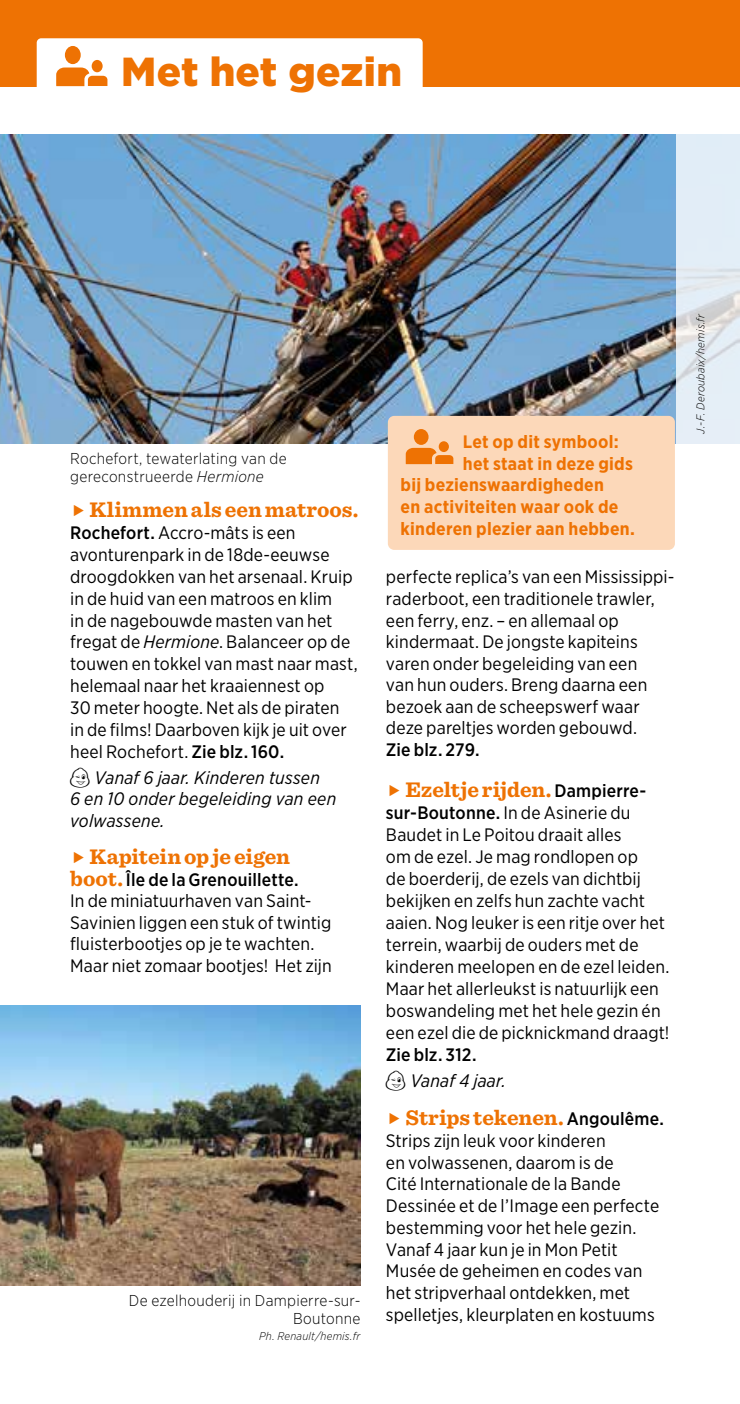
<style>
.page{position:relative;width:740px;height:1404px;background:#fff}
.page>*{position:absolute;margin:0;border:0;box-sizing:border-box;transform-origin:0 0}
.t1{font:900 40.5px "Gotham";letter-spacing:.005em;color:#ee7203}
.t2{font:700 22.05px "Sentinel";letter-spacing:-.005em;color:#ee7203}
.t3{font:18px/21.8px "Gotham Narrow";letter-spacing:.01em;color:#000}
.t4{font:700 18px "Gotham Narrow";letter-spacing:.015em;color:#ee7203}
.t5{font:italic 18px/21.6px "Gotham Narrow";letter-spacing:.01em;color:#000}
.t6{font:500 18px/26.6px "Gotham Narrow";letter-spacing:.005em;color:#000}
.t7{font:300 15.75px/18px "Gotham Narrow";letter-spacing:.02em;color:#000}
.t8{font:italic 300 11.25px "Gotham Narrow";letter-spacing:.025em;color:#000}
.s1{font-style:italic}
.s2{font-weight:500}
.s3{font-family:"Michelin";font-style:normal}
.s4{font-family:"Sentinel";font-weight:700;font-size:22.05px;color:#ee7203}
.s5{font-family:"Gotham Narrow";font-weight:500;font-size:18px;color:#000}
.s6{font-family:"Michelin";font-weight:400}
.s7{font-weight:400;font-style:italic}
</style>
<div class="page">
<img style="left:0;top:134px;width:676px;height:309px">
<svg style="left:676px;top:134px;width:64px;height:309px;background:#e1eaf2"></svg>
<img style="left:0;top:1005px;width:360px;height:280px">
<div style="left:0;top:0;width:740px;height:86px;background:#ee7203"></div>
<svg style="left:37px;top:38px;width:386px;height:49px;background:#fdf6ef"></svg>
<div style="left:388px;top:416px;width:287px;height:134px;background:#fcd8b9;border-radius:6px"></div>
<div style="left:414px;top:429px;width:14px;height:16px;background:#ee7203;border-radius:50%"></div>
<div style="left:439px;top:441px;width:10px;height:11px;background:#ee7203;border-radius:50%"></div>
<svg style="left:406px;top:448px;width:47px;height:16px"></svg>
<h1 class="t1" style="left:121px;top:44px;width:282px">Met het gezin</h1>
<p class="t7" style="left:70px;top:449px;width:218px">Rochefort, tewaterlating van de gereconstrueerde <span class="s1">Hermione</span></p>
<p class="t2" style="left:90px;top:492px;width:270px">Klimmen als een matroos.</p>
<p class="t3" style="left:70px;top:521px;width:289px"><span class="s2">Rochefort.</span> Accro-mâts is een avonturenpark in de 18de-eeuwse droogdokken van het arsenaal. Kruip in de huid van een matroos en klim<br>in de nagebouwde masten van het fregat de <span class="s1">Hermione</span>. Balanceer op de touwen en tokkel van mast naar mast, helemaal naar het kraaiennest op<br>30 meter hoogte. Net als de piraten in de films! Daarboven kijk je uit over heel Rochefort. <span class="s2">Zie blz. 160.</span></p>
<p class="t5" style="left:70px;top:766px;width:268px"><span class="s3">w</span> Vanaf 6 jaar. Kinderen tussen<br>6 en 10 onder begeleiding van een volwassene.</p>
<p class="t2" style="left:90px;top:839px;width:202px">Kapitein op je eigen</p>
<p class="t3" style="left:70px;top:868px;width:263px"><span class="s4">boot.</span> <span class="s2">Île de la Grenouillette.<br></span>In de miniatuurhaven van Saint-Savinien liggen een stuk of twintig fluisterbootjes op je te wachten.<br>Maar niet zomaar bootjes! Het zijn</p>
<p class="t7" style="left:129px;top:1291px;width:233px;text-align:right">De ezelhouderij in Dampierre-sur-<br>Boutonne</p>
<p class="t8" style="left:259px;top:1329px;width:103px">Ph. Renault/hemis.fr</p>
<p class="t4" style="left:463px;top:430px;width:157px">Let op dit symbool:</p>
<p class="t4" style="left:463px;top:451px;width:171px">het staat in deze gids</p>
<p class="t4" style="left:401px;top:473px;width:205px">bij bezienswaardigheden</p>
<p class="t4" style="left:401px;top:495px;width:219px">en activiteiten waar ook de</p>
<p class="t4" style="left:401px;top:517px;width:236px">kinderen plezier aan hebben.</p>
<p class="t3" style="left:386px;top:566px;width:290px">perfecte replica’s van een Mississippi&shy;raderboot, een traditionele trawler, een ferry, enz. – en allemaal op kindermaat. De jongste kapiteins varen onder begeleiding van een<br>van hun ouders. Breng daarna een bezoek aan de scheepswerf waar deze pareltjes worden gebouwd.</p>
<p class="t6" style="left:386px;top:736px;width:95px">Zie blz. 279.</p>
<p class="t2" style="left:405px;top:772px;width:242px">Ezeltje rijden. <span class="s5">Dampierre-</span></p>
<p class="t3" style="left:386px;top:801px;width:285px"><span class="s2">sur-Boutonne.</span> In de Asinerie du Baudet in Le Poitou draait alles<br>om de ezel. Je mag rondlopen op<br>de boerderij, de ezels van dichtbij bekijken en zelfs hun zachte vacht aaien. Nog leuker is een ritje over het terrein, waarbij de ouders met de kinderen meelopen en de ezel leiden.<br>Maar het allerleukst is natuurlijk een boswandeling met het hele gezin én een ezel die de picknickmand draagt!</p>
<p class="t6" style="left:386px;top:1040px;width:121px">Zie blz. 312.<br><span class="s6">w</span> <span class="s7">Vanaf 4 jaar.</span></p>
<p class="t2" style="left:405px;top:1100px;width:260px">Strips tekenen. <span class="s5">Angoulême.</span></p>
<p class="t3" style="left:386px;top:1129px;width:275px">Strips zijn leuk voor kinderen<br>en volwassenen, daarom is de<br>Cité Internationale de la Bande<br>Dessinée et de l’Image een perfecte bestemming voor het hele gezin.<br>Vanaf 4 jaar kun je in Mon Petit<br>Musée de geheimen en codes van het stripverhaal ontdekken, met spelletjes, kleurplaten en kostuums</p>
<p class="t8" style="left:693px;top:434px;width:122px;rotate:-90deg">J.-F. Deroubaix/hemis.fr</p>
</div>
